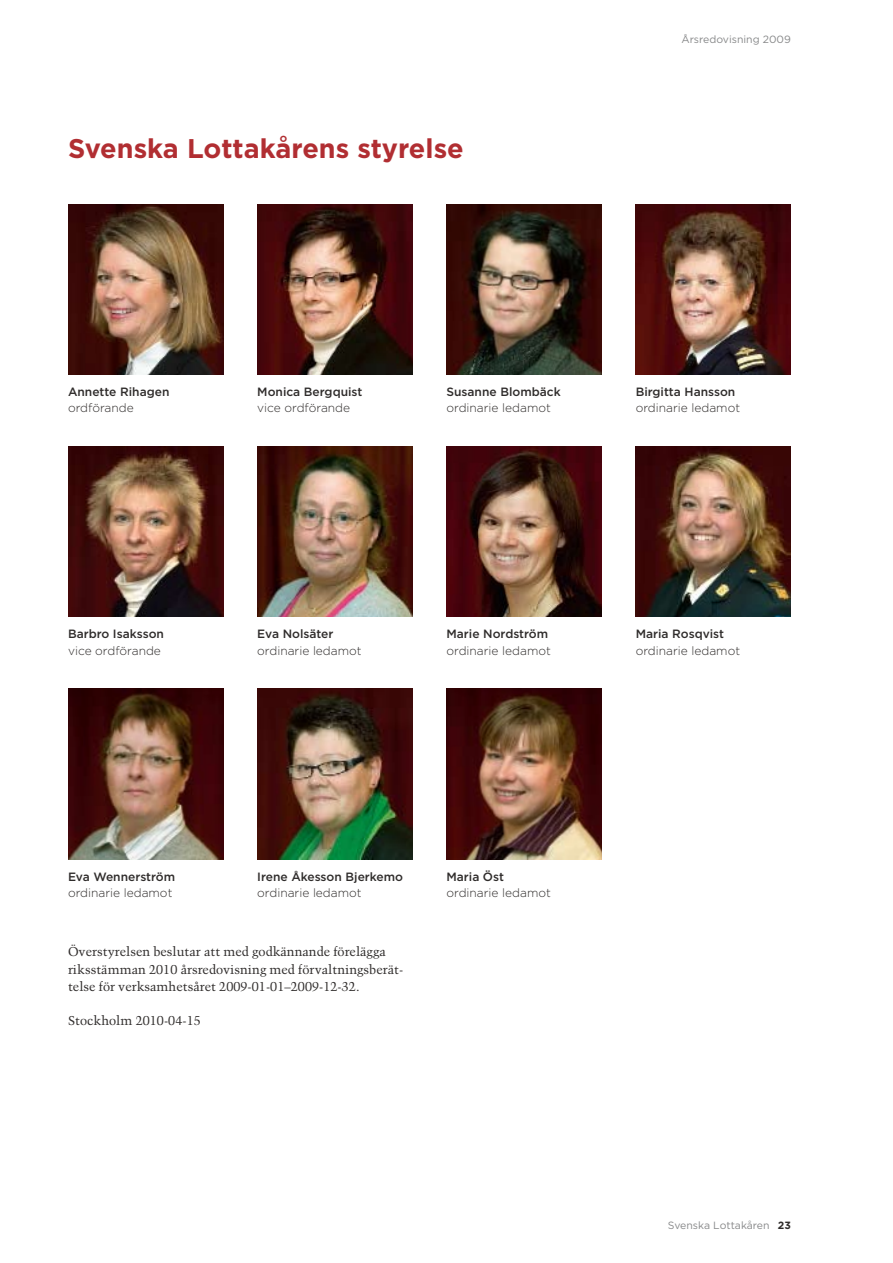
<style>
.page{position:relative;width:893px;height:1263px;background:#fff}
.page>*{position:absolute;margin:0;border:0;box-sizing:border-box;transform-origin:0 0}
.t1{font:700 27px "Gotham";color:#b12e32}
.t2{font:12.75px/17.2px "Trump Mediaeval LT Std";color:#2f2c2b}
.t3{font:300 12px "Gotham";color:#2f2c2b}
.t4{font:500 12px "Gotham";color:#2f2c2b}
.t5{font:10.5px "Gotham";color:#88898a}
.s1{font-weight:700;color:#2f2c2b}
</style>
<div class="page">
<img style="left:257px;top:204px;width:155px;height:170px">
<img style="left:257px;top:689px;width:155px;height:170px">
<img style="left:446px;top:204px;width:156px;height:170px">
<img style="left:636px;top:204px;width:155px;height:170px">
<img style="left:68px;top:446px;width:155px;height:171px">
<img style="left:257px;top:446px;width:155px;height:171px">
<img style="left:446px;top:446px;width:156px;height:171px">
<img style="left:68px;top:204px;width:155px;height:170px">
<img style="left:636px;top:446px;width:155px;height:171px">
<img style="left:68px;top:689px;width:155px;height:170px">
<img style="left:446px;top:689px;width:156px;height:170px">
<h1 class="t1" style="left:68px;top:130px;width:397px">Svenska Lottakårens styrelse</h1>
<p class="t5" style="left:681px;top:32px;width:111px">Årsredovisning 2009</p>
<p class="t4" style="left:68px;top:384px;width:103px">Annette Rihagen</p>
<p class="t3" style="left:68px;top:401px;width:67px">ordförande</p>
<p class="t4" style="left:257px;top:384px;width:107px">Monica Bergquist</p>
<p class="t3" style="left:257px;top:401px;width:94px">vice ordförande</p>
<p class="t4" style="left:446px;top:384px;width:116px">Susanne Blombäck</p>
<p class="t3" style="left:446px;top:401px;width:106px">ordinarie ledamot</p>
<p class="t4" style="left:636px;top:384px;width:101px">Birgitta Hansson</p>
<p class="t3" style="left:636px;top:401px;width:106px">ordinarie ledamot</p>
<p class="t4" style="left:68px;top:626px;width:97px">Barbro I saksson</p>
<p class="t3" style="left:68px;top:643px;width:94px">vice ordförande</p>
<p class="t4" style="left:257px;top:626px;width:78px">Eva N olsäter</p>
<p class="t3" style="left:257px;top:643px;width:106px">ordinarie ledamot</p>
<p class="t4" style="left:446px;top:626px;width:103px">Marie Nordström</p>
<p class="t3" style="left:446px;top:643px;width:106px">ordinarie ledamot</p>
<p class="t4" style="left:636px;top:626px;width:90px">Maria Rosqvist</p>
<p class="t3" style="left:636px;top:643px;width:106px">ordinarie ledamot</p>
<p class="t4" style="left:68px;top:869px;width:109px">Eva Wennerström</p>
<p class="t3" style="left:68px;top:885px;width:106px">ordinarie ledamot</p>
<p class="t4" style="left:257px;top:869px;width:147px">I rene Åkesson Bjerkemo</p>
<p class="t3" style="left:257px;top:885px;width:106px">ordinarie ledamot</p>
<p class="t4" style="left:446px;top:869px;width:59px">Maria Öst</p>
<p class="t3" style="left:446px;top:885px;width:106px">ordinarie ledamot</p>
<p class="t2" style="left:68px;top:943px;width:337px">Överstyrelsen beslutar att med godkännande förelägga riksstämman 2010 årsredovisning med förvaltningsberät&shy;telse för verksamhetsåret 2009-01-01–2009-12-32.</p>
<p class="t2" style="left:68px;top:1012px;width:134px">Stockholm 2010-04-15</p>
<p class="t5" style="left:668px;top:1218px;width:125px">Svenska Lottakåren <span class="s1">23</span></p>
</div>
